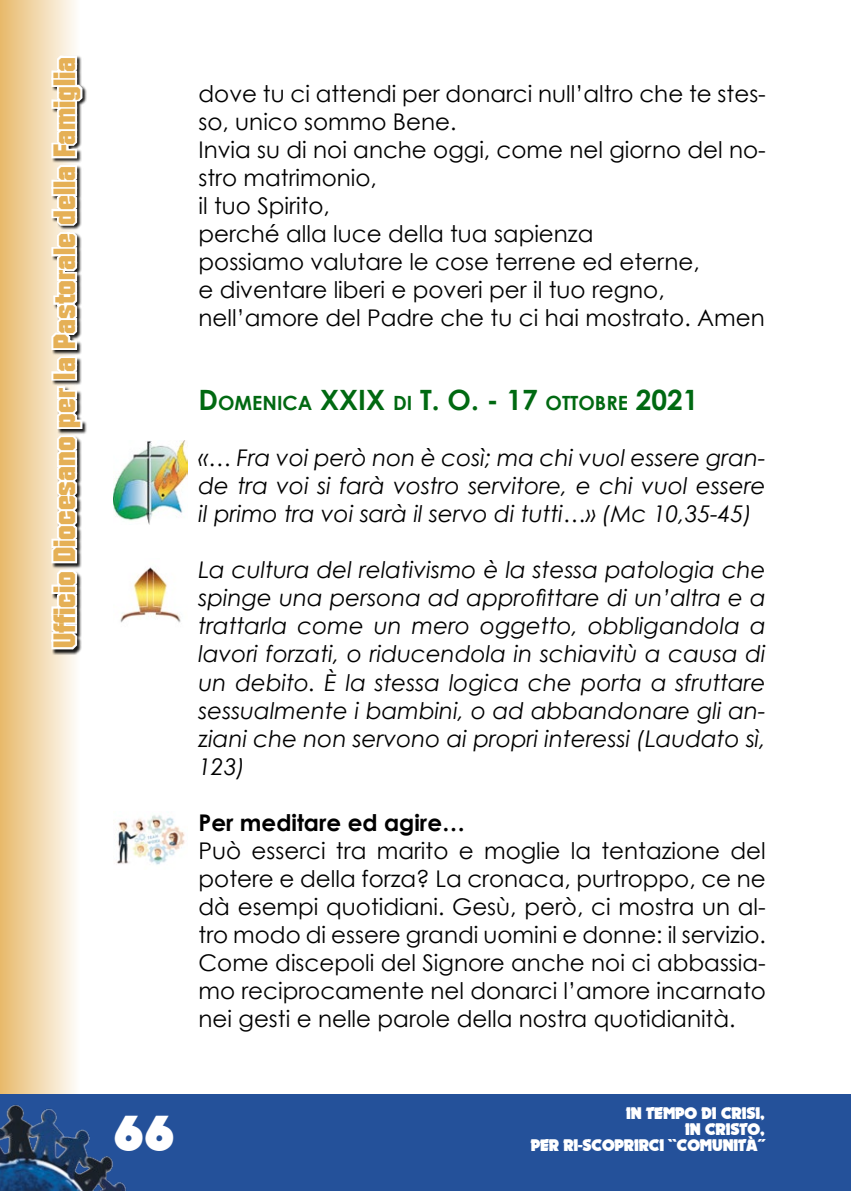
<style>
.page{position:relative;width:851px;height:1191px;background:#fff}
.page>*{position:absolute;margin:0;border:0;box-sizing:border-box;transform-origin:0 0}
.t1{font:48px "November";color:#fff}
.t2{font:30px "Autumn";color:#e5b056}
.t3{font:700 28px "Century Gothic";color:#006911}
.t4{font:23px/28px "Century Gothic";color:#000}
.t5{font:italic 23px/28px "Century Gothic";color:#000;text-align:justify}
.t6{font:700 23px "Century Gothic";color:#000}
.t7{font:16px/16px "November";letter-spacing:-.01em;color:#fff;text-align:right}
.s1{font-size:19.6px}
</style>
<div class="page">
<div style="left:0;top:0;width:79px;height:1191px;background:linear-gradient(to right,#e8b96a,#fefdfb)"></div>
<div style="left:0;top:1094px;width:850px;height:97px;background:#24519a"></div>
<hr style="left:850px;top:1094px;width:1px;height:97px;background:#24519a">
<img style="left:0;top:1105px;width:126px;height:86px">
<div style="left:52px;top:56px;width:35px;height:599px;background:#000;opacity:.9"></div>
<svg style="left:49px;top:384px;width:35px;height:267px"></svg>
<div style="left:51px;top:371px;width:26px;height:9px;border:4px solid #fff"></div>
<svg style="left:49px;top:192px;width:32px;height:183px"></svg>
<div style="left:51px;top:187px;width:26px;height:9px;border:4px solid #fff"></div>
<div style="left:51px;top:180px;width:26px;height:9px;border:4px solid #fff"></div>
<svg style="left:49px;top:83px;width:35px;height:101px"></svg>
<div style="left:51px;top:78px;width:26px;height:9px;border:4px solid #fff"></div>
<div style="left:57px;top:70px;width:20px;height:10px;border:4px solid #fff"></div>
<div style="left:51px;top:70px;width:9px;height:10px;border:4px solid #fff"></div>
<svg style="left:55px;top:54px;width:26px;height:21px"></svg>
<img style="left:113px;top:441px;width:74px;height:83px">
<img style="left:116px;top:815px;width:69px;height:50px">
<img style="left:120px;top:567px;width:61px;height:56px">
<h2 class="t2" style="left:45px;top:648px;width:593px;rotate:-90deg">Ufficio Diocesano per la Pastorale della Famiglia</h2>
<p class="t4" style="left:198px;top:80px;width:568px">dove tu ci attendi per donarci null’altro che te stes&shy;so, unico sommo Bene.<br>Invia su di noi anche oggi, come nel giorno del no&shy;stro matrimonio,<br>il tuo Spirito,<br>perché alla luce della tua sapienza<br>possiamo valutare le cose terrene ed eterne,<br>e diventare liberi e poveri per il tuo regno, nell’amore del Padre che tu ci hai mostrato. Amen</p>
<p class="t3" style="left:198px;top:383px;width:501px">D<span class="s1">OMENICA</span> XXIX <span class="s1">DI</span> T. O. - 17 <span class="s1">OTTOBRE</span> 2021</p>
<p class="t5" style="left:198px;top:444px;width:568px">«… Fra voi però non è così; ma chi vuol essere gran&shy;de tra voi si farà vostro servitore, e chi vuol essere il primo tra voi sarà il servo di tutti…» (Mc 10,35-45)</p>
<p class="t5" style="left:198px;top:556px;width:568px">La cultura del relativismo è la stessa patologia che spinge una persona ad approfittare di un’altra e a trattarla come un mero oggetto, obbligandola a lavori forzati, o riducendola in schiavitù a causa di un debito. È la stessa logica che porta a sfruttare sessualmente i bambini, o ad abbandonare gli an&shy;ziani che non servono ai propri interessi (Laudato sì, 123)</p>
<p class="t6" style="left:198px;top:807px;width:268px">Per meditare ed agire…</p>
<p class="t4" style="left:198px;top:836px;width:568px;text-align:justify">Può esserci tra marito e moglie la tentazione del potere e della forza? La cronaca, purtroppo, ce ne dà esempi quotidiani. Gesù, però, ci mostra un al&shy;tro modo di essere grandi uomini e donne: il servizio.<br>Come discepoli del Signore anche noi ci abbassia&shy;mo reciprocamente nel donarci l’amore incarnato nei gesti e nelle parole della nostra quotidianità.</p>
<h1 class="t1" style="left:113px;top:1105px;width:63px">66</h1>
<p class="t7" style="left:626px;top:1106px;width:140px">IN TEMPO DI CRISI,<br>IN CRISTO,</p>
<p class="t7" style="left:530px;top:1138px;width:235px">PER RI-SCOPRIRCI ``COMUNITÀ´´</p>
</div>
